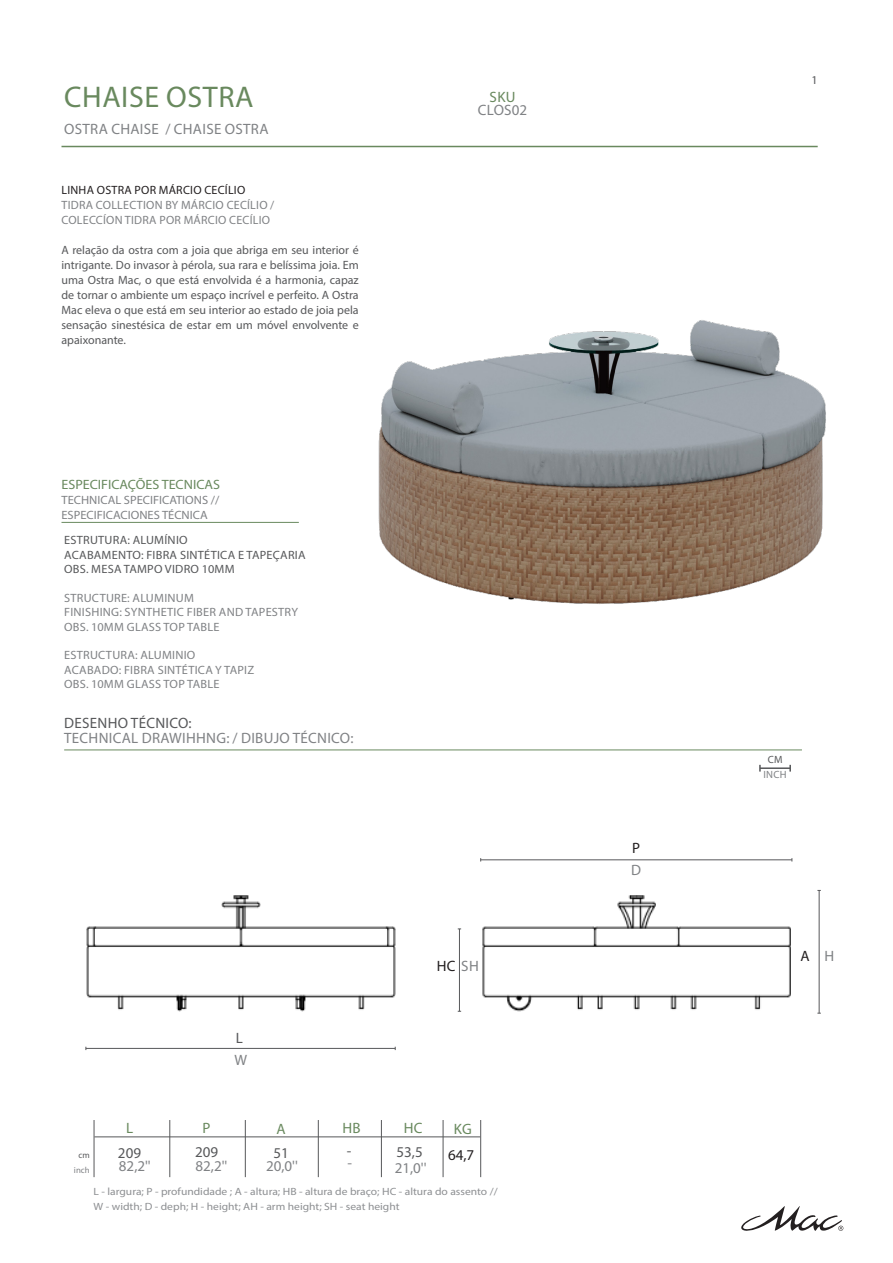
<style>
.page{position:relative;width:893px;height:1263px;background:#fff}
.page>*{position:absolute;margin:0;border:0;box-sizing:border-box;transform-origin:0 0}
.text{font:30px "Myriad Pro";letter-spacing:.02em;color:#69895e}
.text-2{font:15px "Myriad Pro";letter-spacing:.02em;color:#808285}
.text-3{font:15px "Myriad Pro";letter-spacing:.02em;color:#57585a}
.text-4{font:15px "Myriad Pro";letter-spacing:.02em;color:#69895e}
.text-5{font:15px "Myriad Pro";color:#231f20}
.t1{font:13.5px "Myriad Pro";color:#69895e;scale:1.04 1}
.text-6{font:12px/15px "Myriad Pro";letter-spacing:.02em;color:#57585a;text-align:justify}
.text-7{font:12px "Myriad Pro";letter-spacing:.02em;color:#808285}
.text-8{font:12px "Myriad Pro";color:#808285;scale:1.04 1}
.text-9{font:12px "Myriad Pro";letter-spacing:.02em;color:#231f20}
.t2{font:10.5px "Myriad Pro";color:#8d8f92;scale:1.1 1}
.text-10{font:10.5px "Myriad Pro";color:#808285}
.text-11{font:10.5px "Myriad Pro";color:#57585a}
.text-12{font:8.7px "Myriad Pro";color:#808285}
.text-13{font:8.7px "Myriad Pro";color:#57585a}
.s1{color:#808285}
</style>
<div class="page">
<img style="left:86px;top:895px;width:705px;height:117px">
<hr style="left:62px;top:146px;width:756px;height:1px;background:#69895e">
<svg style="left:741px;top:1206px;width:102px;height:25px"></svg>
<hr style="left:64px;top:750px;width:738px;height:1px;background:#69895e">
<hr style="left:62px;top:522px;width:237px;height:1px;background:#69895e">
<hr style="left:86px;top:1048px;width:309px;height:1px;background:#57585a">
<hr style="left:819px;top:890px;width:1px;height:123px;background:#57585a">
<hr style="left:481px;top:859px;width:311px;height:1px;background:#57585a">
<hr style="left:760px;top:767px;width:30px;height:2px;background:#57585a">
<hr style="left:94px;top:1136px;width:386px;height:1px;background:#57585a">
<hr style="left:169px;top:1120px;width:1px;height:57px;background:#57585a">
<hr style="left:245px;top:1120px;width:1px;height:57px;background:#57585a">
<hr style="left:318px;top:1120px;width:1px;height:57px;background:#57585a">
<hr style="left:94px;top:1120px;width:1px;height:57px;background:#57585a">
<hr style="left:381px;top:1120px;width:1px;height:57px;background:#57585a">
<hr style="left:443px;top:1120px;width:1px;height:57px;background:#57585a">
<hr style="left:480px;top:1120px;width:1px;height:57px;background:#57585a">
<hr style="left:459px;top:929px;width:1px;height:82px;background:#57585a">
<img style="left:378px;top:320px;width:448px;height:284px">
<p class="text" style="left:64px;top:79px;width:191px">CHAISE OSTRA</p>
<p class="text-2" style="left:64px;top:120px;width:206px">OSTRA CHAISE / CHAISE OSTRA</p>
<p class="text-9" style="left:62px;top:182px;width:185px">LINHA OSTRA POR MÁRCIO CECÍLIO</p>
<p class="text-7" style="left:62px;top:197px;width:214px">TIDRA COLLECTION BY MÁRCIO CECÍLIO /</p>
<p class="text-7" style="left:62px;top:212px;width:210px">COLECCÍON TIDRA POR MÁRCIO CECÍLIO</p>
<p class="text-6" style="left:62px;top:242px;width:299px">A relação da ostra com a joia que abriga em seu interior é intrigante. Do invasor à pérola, sua rara e belíssima joia. Em uma Ostra Mac, o que está envolvida é a harmonia, capaz de tornar o ambiente um espaço incrível e perfeito. A Ostra Mac eleva o que está em seu interior ao estado de joia pela sensação sinestésica de estar em um móvel envolvente e apaixonante.</p>
<p class="t1" style="left:62px;top:477px;width:154px">ESPECIFICAÇÕES TECNICAS</p>
<p class="text-8" style="left:62px;top:493px;width:153px">TECHNICAL SPECIFICATIONS //</p>
<p class="text-8" style="left:62px;top:508px;width:142px">ESPECIFICACIONES TÉCNICA</p>
<p class="text-6" style="left:64px;top:532px;width:125px">ESTRUTURA: ALUMÍNIO</p>
<p class="text-6" style="left:64px;top:547px;width:243px">ACABAMENTO: FIBRA SINTÉTICA E TAPEÇARIA</p>
<p class="text-6" style="left:64px;top:561px;width:172px">OBS. MESA TAMPO VIDRO 10MM</p>
<p class="text-7" style="left:64px;top:590px;width:131px">STRUCTURE: ALUMINUM</p>
<p class="text-7" style="left:64px;top:605px;width:235px">FINISHING: SYNTHETIC FIBER AND TAPESTRY</p>
<p class="text-7" style="left:64px;top:619px;width:157px">OBS. 10MM GLASS TOP TABLE</p>
<p class="text-7" style="left:64px;top:648px;width:133px">ESTRUCTURA: ALUMINIO</p>
<p class="text-7" style="left:64px;top:662px;width:192px">ACABADO: FIBRA SINTÉTICA Y TAPIZ</p>
<p class="text-7" style="left:64px;top:677px;width:157px">OBS. 10MM GLASS TOP TABLE</p>
<p class="text-3" style="left:64px;top:714px;width:129px">DESENHO TÉCNICO:</p>
<p class="text-2" style="left:64px;top:729px;width:291px">TECHNICAL DRAWIHHNG: / DIBUJO TÉCNICO:</p>
<p class="text-4" style="left:490px;top:88px;width:27px">SKU</p>
<p class="text-2" style="left:478px;top:101px;width:51px">CLOS02</p>
<p class="text-3" style="left:236px;top:1028px;width:9px">L</p>
<p class="text-2" style="left:234px;top:1051px;width:14px">W</p>
<p class="text-5" style="left:437px;top:956px;width:43px">HC <span class="s1">SH</span></p>
<p class="text-4" style="left:342px;top:1118px;width:20px">HB</p>
<p class="text-4" style="left:404px;top:1118px;width:20px">HC</p>
<p class="text-3" style="left:347px;top:1143px;width:6px">-</p>
<p class="text-2" style="left:348px;top:1154px;width:6px">-</p>
<p class="text-4" style="left:203px;top:1118px;width:9px">P</p>
<p class="text-3" style="left:195px;top:1143px;width:25px">209</p>
<p class="text-4" style="left:126px;top:1119px;width:9px">L</p>
<p class="text-3" style="left:118px;top:1143px;width:25px">209</p>
<p class="text-4" style="left:454px;top:1120px;width:19px">KG</p>
<p class="text-5" style="left:448px;top:1146px;width:28px">64,7</p>
<p class="text-4" style="left:276px;top:1120px;width:11px">A</p>
<p class="text-3" style="left:274px;top:1144px;width:17px">51</p>
<p class="text-3" style="left:397px;top:1143px;width:28px">53,5</p>
<p class="text-2" style="left:395px;top:1159px;width:33px">21,0''</p>
<p class="text-13" style="left:78px;top:1149px;width:13px">cm</p>
<p class="text-12" style="left:74px;top:1164px;width:17px">inch</p>
<p class="text-2" style="left:119px;top:1157px;width:33px">82,2''</p>
<p class="text-2" style="left:195px;top:1157px;width:33px">82,2''</p>
<p class="text-2" style="left:266px;top:1157px;width:33px">20,0''</p>
<p class="t2" style="left:94px;top:1185px;width:369px">L - largura; P - profundidade ; A - altura; HB - altura de braço; HC - altura do assento //</p>
<p class="t2" style="left:94px;top:1200px;width:280px">W - width; D - deph; H - height; AH - arm height; SH - seat height</p>
<p class="text-5" style="left:632px;top:838px;width:9px">P</p>
<p class="text-2" style="left:631px;top:860px;width:11px">D</p>
<p class="text-6" style="left:811px;top:72px;width:8px">1</p>
<p class="text-11" style="left:768px;top:752px;width:16px">CM</p>
<p class="text-10" style="left:764px;top:768px;width:24px">INCH</p>
<p class="text-5" style="left:800px;top:946px;width:11px">A</p>
<p class="text-2" style="left:824px;top:946px;width:11px">H</p>
</div>
